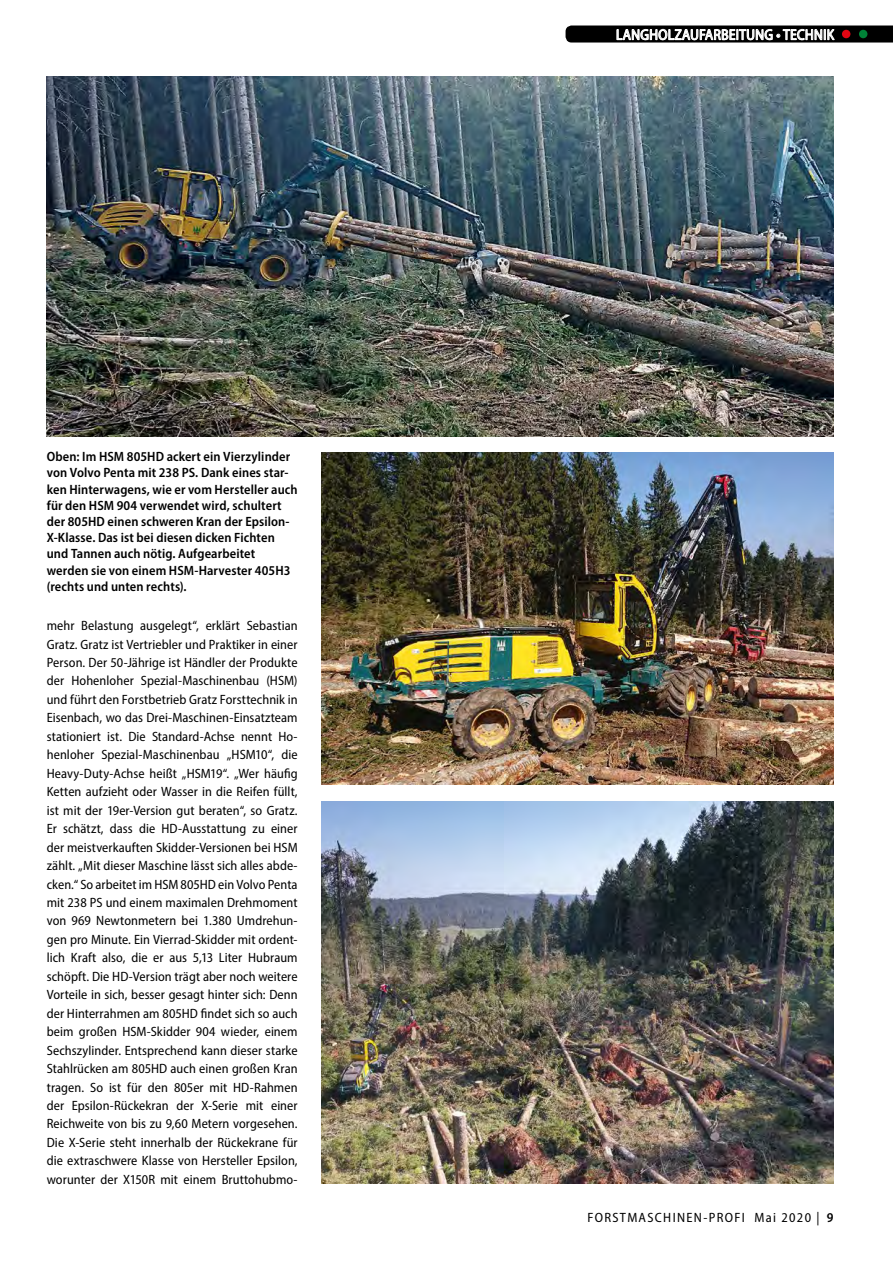
<style>
.page{position:relative;width:893px;height:1263px;background:#fff}
.page>*{position:absolute;margin:0;border:0;box-sizing:border-box;transform-origin:0 0}
.t1{font:semi-condensed 15px "Myriad Pro";letter-spacing:.01em;color:#fff}
.t2{font:semi-condensed 13.5px/18.5px "Myriad Pro";letter-spacing:.005em;color:#000;text-align:justify}
.t3{font:600 semi-condensed 13.5px/16.2px "Myriad Pro";letter-spacing:.005em;color:#000}
.t4{font:semi-condensed 13.5px "Myriad Pro";letter-spacing:.1em;color:#000}
.s1{font-weight:600}
</style>
<div class="page">
<img style="left:47px;top:77px;width:786px;height:360px">
<img style="left:321px;top:801px;width:512px;height:382px">
<img style="left:321px;top:452px;width:512px;height:333px">
<svg style="left:566px;top:26px;width:327px;height:17px;background:#404040"></svg>
<div style="left:842px;top:30px;width:8px;height:8px;background:#e30613;border-radius:50%"></div>
<div style="left:859px;top:30px;width:8px;height:8px;background:#008237;border-radius:50%"></div>
<p class="t3" style="left:47px;top:448px;width:252px">Oben: Im HSM 805HD ackert ein Vierzylinder von Volvo Penta mit 238 PS. Dank eines star&shy;ken Hinterwagens, wie er vom Hersteller auch für den HSM 904 verwendet wird, schultert der 805HD einen schweren Kran der Epsilon-X-Klasse. Das ist bei diesen dicken Fichten und Tannen auch nötig. Aufgearbeitet werden sie von einem HSM-Harvester 405H3 (rechts und unten rechts).</p>
<p class="t2" style="left:47px;top:616px;width:252px">mehr Belastung ausgelegt“, erklärt Sebastian Gratz. Gratz ist Vertriebler und Praktiker in einer Person. Der 50-Jährige ist Händler der Produkte der Hohenloher Spezial-Maschinenbau (HSM) und führt den Forstbetrieb Gratz Forsttechnik in Eisenbach, wo das Drei-Maschinen-Einsatzteam stationiert ist. Die Standard-Achse nennt Ho&shy;henloher Spezial-Maschinenbau „HSM10“, die Heavy-Duty-Achse heißt „HSM19“. „Wer häufig Ketten aufzieht oder Wasser in die Reifen füllt, ist mit der 19er-Version gut beraten“, so Gratz.<br>Er schätzt, dass die HD-Ausstattung zu einer der meistverkauften Skidder-Versionen bei HSM zählt. „Mit dieser Maschine lässt sich alles abde&shy;cken.“ So arbeitet im HSM 805HD ein Volvo Penta mit 238 PS und einem maximalen Drehmoment von 969 Newtonmetern bei 1.380 Umdrehun&shy;gen pro Minute. Ein Vierrad-Skidder mit ordent&shy;lich Kraft also, die er aus 5,13 Liter Hubraum schöpft. Die HD-Version trägt aber noch weitere Vorteile in sich, besser gesagt hinter sich: Denn der Hinterrahmen am 805HD findet sich so auch beim großen HSM-Skidder 904 wieder, einem Sechszylinder. Entsprechend kann dieser starke Stahlrücken am 805HD auch einen großen Kran tragen. So ist für den 805er mit HD-Rahmen der Epsilon-Rückekran der X-Serie mit einer Reichweite von bis zu 9,60 Metern vorgesehen.<br>Die X-Serie steht innerhalb der Rückekrane für die extraschwere Klasse von Hersteller Epsilon, worunter der X150R mit einem Bruttohubmo-</p>
<p class="t1" style="left:616px;top:25px;width:220px">LANGHOLZAUFARBEITUNG • TECHNIK</p>
<p class="t4" style="left:587px;top:1209px;width:248px">FORSTMASCHINEN-PROFI Mai 2020 | <span class="s1">9</span></p>
</div>
